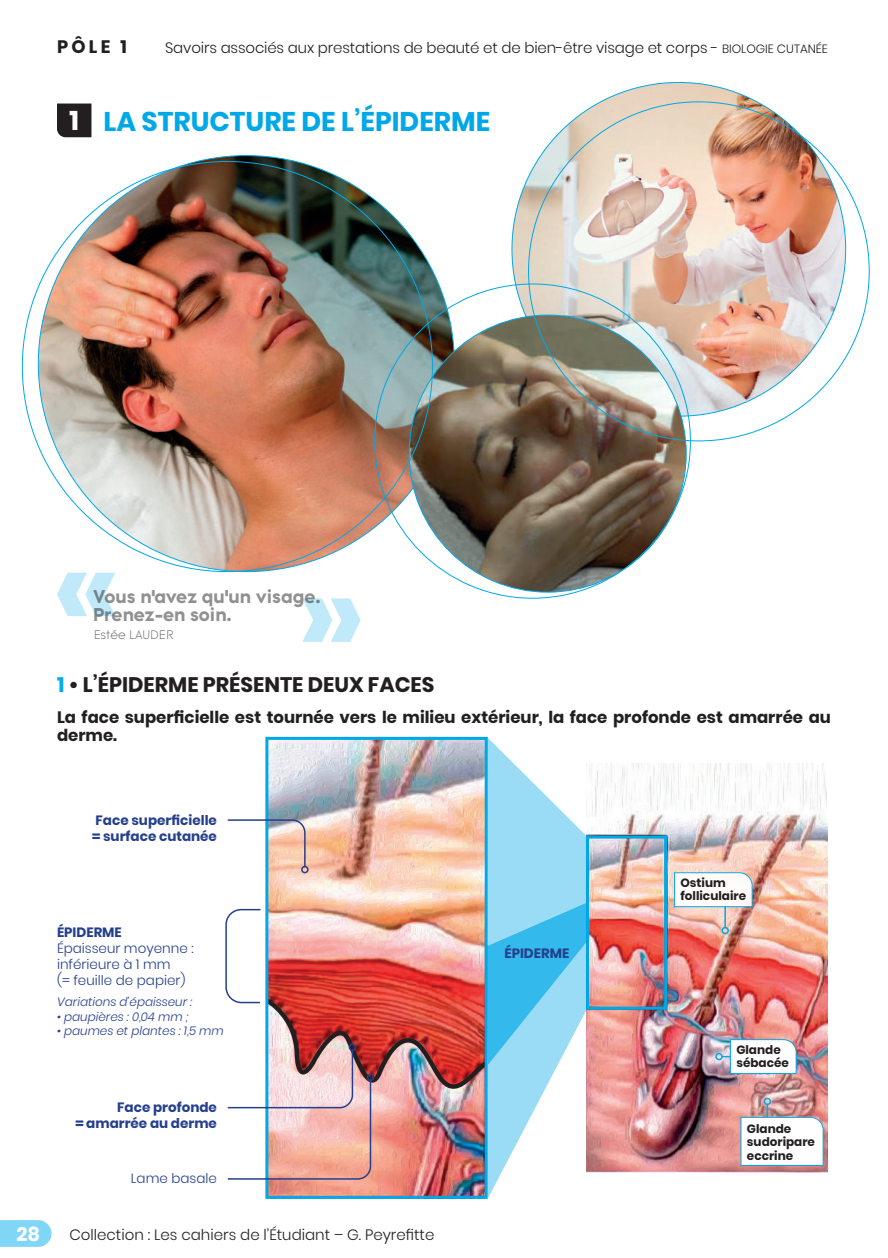
<style>
.page{position:relative;width:888px;height:1258px;background:#fff}
.page>*{position:absolute;margin:0;border:0;box-sizing:border-box;transform-origin:0 0}
.t1{font:700 27px "Poppins";color:#00a8e7}
.t2{font:700 21px "Poppins";color:#231f20}
.t3{font:700 19.5px "Poppins";color:#fff}
.t4{font:700 18px/18px "Tomica";color:#231f20}
.t5{font:700 18px "Poppins";color:#231f20}
.t6{font:700 16.5px/18px "Poppins";color:#231f20}
.t7{font:300 15px "Poppins";letter-spacing:-.01em;color:#231f20}
.t8{font:700 13.5px/16.2px "Poppins";color:#253f8e;text-align:right}
.t9{font:300 13.5px/16.2px "Poppins";color:#253f8e}
.t10{font:italic 300 12px "Poppins";color:#253f8e}
.t11{font:700 12px/13.5px "Poppins";color:#231f20}
.t12{font:300 12px "Tomica";color:#231f20}
.s1{font-size:12px}
.s2{color:#fff}
.s3{color:#00aeef}
</style>
<div class="page">
<svg style="left:0;top:1220px;width:51px;height:27px"></svg>
<img style="left:512px;top:82px;width:334px;height:334px;border-radius:167px">
<img style="left:38px;top:156px;width:416px;height:416px;border-radius:208px">
<img style="left:409px;top:315px;width:277px;height:277px;border-radius:138px">
<svg style="left:57px;top:573px;width:58px;height:43px"></svg>
<svg style="left:302px;top:598px;width:59px;height:44px"></svg>
<img style="left:586px;top:763px;width:243px;height:410px">
<div style="left:586px;top:835px;width:81px;height:175px;border:3px solid #00a8e7"></div>
<hr style="left:724px;top:897px;width:2px;height:30px;background:#00a8e7">
<div style="left:721px;top:927px;width:8px;height:7px;border:2px solid #00a8e7;border-radius:50%"></div>
<hr style="left:722px;top:1056px;width:31px;height:1px;background:#00a8e7">
<div style="left:715px;top:1053px;width:8px;height:7px;border:2px solid #00a8e7;border-radius:50%"></div>
<hr style="left:766px;top:1104px;width:2px;height:31px;background:#00a8e7">
<div style="left:763px;top:1098px;width:8px;height:7px;border:2px solid #00a8e7;border-radius:50%"></div>
<svg style="left:674px;top:872px;width:79px;height:35px"></svg>
<svg style="left:730px;top:1039px;width:67px;height:35px"></svg>
<svg style="left:740px;top:1116px;width:84px;height:50px"></svg>
<img style="left:225px;top:737px;width:361px;height:462px">
<div style="left:367px;top:1073px;width:7px;height:8px;border:2px solid #253f8e;border-radius:50%"></div>
<svg style="left:57px;top:104px;width:34px;height:33px"></svg>
<p class="t5" style="left:57px;top:36px;width:71px">PÔLE 1</p>
<p class="t7" style="left:165px;top:39px;width:664px">Savoirs associés aux prestations de beauté et de bien-être visage et corps - <span class="s1">BIOLOGIE CUTANÉE</span></p>
<h1 class="t1" style="left:69px;top:105px;width:422px"><span class="s2">1</span> LA STRUCTURE DE L’ÉPIDERME</h1>
<p class="t4" style="left:93px;top:587px;width:229px">Vous n’avez qu’un visage.<br>Prenez-en soin.</p>
<p class="t12" style="left:93px;top:627px;width:82px">Estée LAUDER</p>
<h2 class="t2" style="left:57px;top:672px;width:379px"><span class="s3">1</span> • L’ÉPIDERME PRÉSENTE DEUX FACES</h2>
<p class="t6" style="left:57px;top:708px;width:775px">La face superficielle est tournée vers le milieu extérieur, la face profonde est amarrée au derme.</p>
<p class="t8" style="left:92px;top:812px;width:126px;text-align:left">Face superficielle = surface cutanée</p>
<p class="t8" style="left:57px;top:924px;width:66px">ÉPIDERME</p>
<p class="t9" style="left:57px;top:940px;width:138px">Épaisseur moyenne : inférieure à 1 mm<br>(= feuille de papier)</p>
<p class="t8" style="left:504px;top:945px;width:66px">ÉPIDERME</p>
<p class="t10" style="left:57px;top:995px;width:137px">Variations d’épaisseur :</p>
<p class="t10" style="left:57px;top:1009px;width:133px">• paupières : 0,04 mm ;</p>
<p class="t10" style="left:57px;top:1024px;width:168px">• paumes et plantes : 1,5 mm</p>
<p class="t8" style="left:75px;top:1099px;width:143px">Face profonde<br>= amarrée au derme</p>
<p class="t9" style="left:131px;top:1170px;width:88px">Lame basale</p>
<h3 class="t3" style="left:17px;top:1222px;width:25px">28</h3>
<p class="t7" style="left:69px;top:1225px;width:366px">Collection : Les cahiers de l’Étudiant – G. Peyrefitte</p>
<p class="t11" style="left:680px;top:876px;width:67px">Ostium folliculaire</p>
<p class="t11" style="left:736px;top:1043px;width:54px">Glande sébacée</p>
<p class="t11" style="left:747px;top:1122px;width:70px">Glande sudoripare eccrine</p>
</div>
